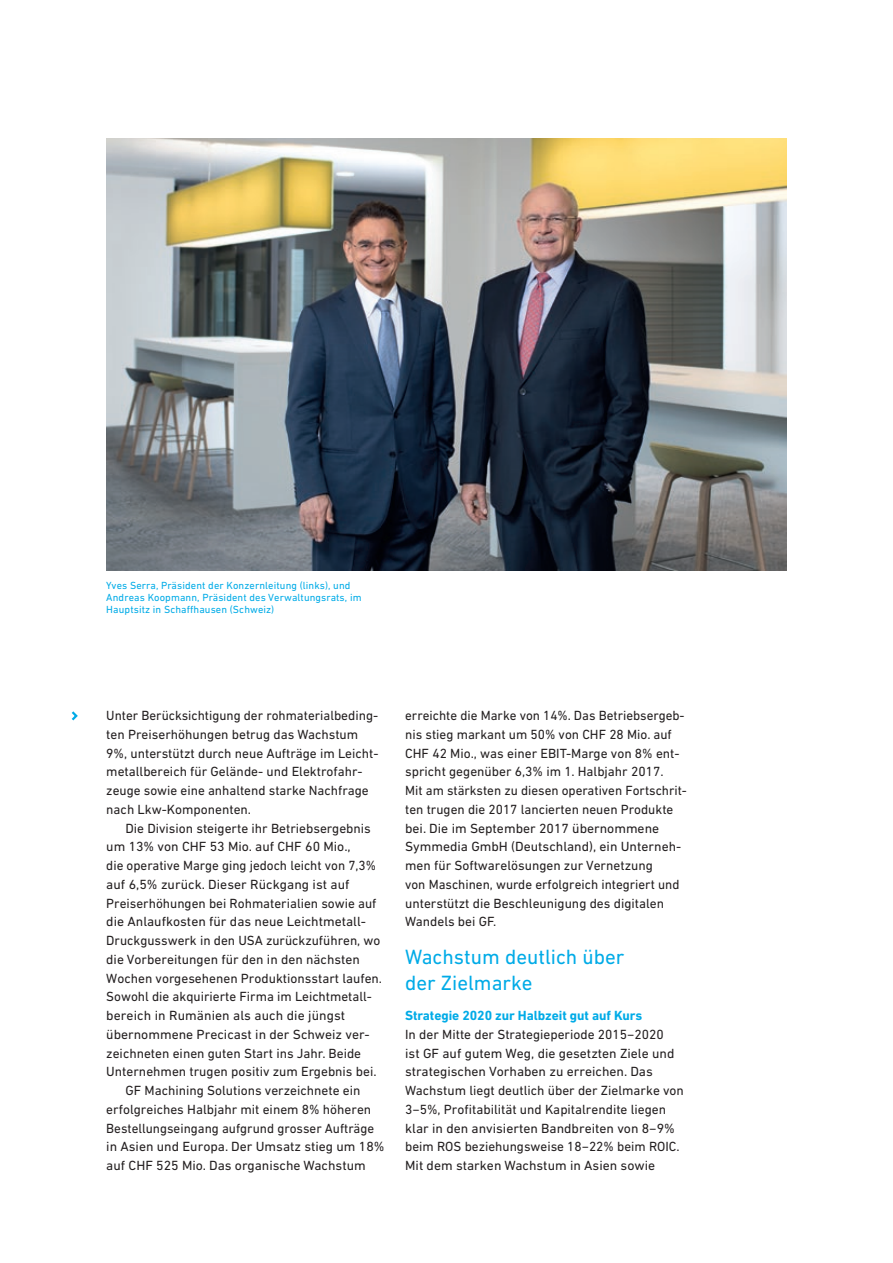
<style>
.page{position:relative;width:893px;height:1263px;background:#fff}
.page>*{position:absolute;margin:0;border:0;box-sizing:border-box;transform-origin:0 0}
.t1{font:21px/25.5px "DIN Next W1 G";color:#00abe7}
.t2{font:13.5px/18.8px "DIN Next W1 G";color:#231f20}
.t3{font:700 13.5px "DIN Next W1 G";letter-spacing:-.005em;color:#00abe7}
.t4{font:10.5px/12px "DIN Next W1 G";letter-spacing:.01em;color:#00abe7}
</style>
<div class="page">
<img style="left:106px;top:139px;width:681px;height:431px">
<svg style="left:71px;top:711px;width:7px;height:10px"></svg>
<p class="t4" style="left:106px;top:579px;width:257px">Yves Serra, Präsident der Konzernleitung (links), und<br>Andreas Koopmann, Präsident des Verwaltungsrats, im<br>Hauptsitz in Schaffhausen (Schweiz)</p>
<p class="t2" style="left:106px;top:706px;width:274px">Unter Berücksichtigung der rohmaterialbeding&shy;ten Preiserhöhungen betrug das Wachstum 9%, unterstützt durch neue Aufträge im Leicht&shy;metallbereich für Gelände- und Elektrofahr&shy;zeuge sowie eine anhaltend starke Nachfrage nach Lkw-Komponenten.</p>
<p class="t2" style="left:125px;top:818px;width:247px">Die Division steigerte ihr Betriebsergebnis</p>
<p class="t2" style="left:106px;top:837px;width:246px">um 13% von CHF 53 Mio. auf CHF 60 Mio.,</p>
<p class="t2" style="left:106px;top:856px;width:271px">die operative Marge ging jedoch leicht von 7,3%</p>
<p class="t2" style="left:106px;top:875px;width:245px">auf 6,5% zurück. Dieser Rückgang ist auf</p>
<p class="t2" style="left:106px;top:893px;width:272px">Preiserhöhungen bei Rohmaterialien sowie auf</p>
<p class="t2" style="left:106px;top:912px;width:261px">die Anlaufkosten für das neue Leichtmetall-</p>
<p class="t2" style="left:106px;top:931px;width:276px">Druckgusswerk in den USA zurückzuführen, wo</p>
<p class="t2" style="left:106px;top:950px;width:255px">die Vorbereitungen für den in den nächsten</p>
<p class="t2" style="left:106px;top:968px;width:277px">Wochen vorgesehenen Produktionsstart laufen.</p>
<p class="t2" style="left:106px;top:987px;width:266px">Sowohl die akquirierte Firma im Leichtmetall-</p>
<p class="t2" style="left:106px;top:1006px;width:240px">bereich in Rumänien als auch die jüngst</p>
<p class="t2" style="left:106px;top:1025px;width:265px">übernommene Precicast in der Schweiz ver-</p>
<p class="t2" style="left:106px;top:1043px;width:256px">zeichneten einen guten Start ins Jahr. Beide</p>
<p class="t2" style="left:106px;top:1062px;width:272px">Unternehmen trugen positiv zum Ergebnis bei.</p>
<p class="t2" style="left:125px;top:1081px;width:237px">GF Machining Solutions verzeichnete ein</p>
<p class="t2" style="left:106px;top:1100px;width:267px">erfolgreiches Halbjahr mit einem 8% höheren</p>
<p class="t2" style="left:106px;top:1118px;width:269px">Bestellungseingang aufgrund grosser Aufträge</p>
<p class="t2" style="left:106px;top:1137px;width:280px">in Asien und Europa. Der Umsatz stieg um 18%</p>
<p class="t2" style="left:106px;top:1156px;width:261px">auf CHF 525 Mio. Das organische Wachstum</p>
<p class="t2" style="left:405px;top:706px;width:283px">erreichte die Marke von 14%. Das Betriebsergeb&shy;nis stieg markant um 50% von CHF 28 Mio. auf CHF 42 Mio., was einer EBIT-Marge von 8% ent&shy;spricht gegenüber 6,3% im 1. Halbjahr 2017.<br>Mit am stärksten zu diesen operativen Fortschrit&shy;ten trugen die 2017 lancierten neuen Produkte bei. Die im September 2017 übernommene Symmedia GmbH (Deutschland), ein Unterneh&shy;men für Softwarelösungen zur Vernetzung<br>von Maschinen, wurde erfolgreich integriert und unterstützt die Beschleunigung des digitalen Wandels bei GF.</p>
<h1 class="t1" style="left:405px;top:944px;width:221px">Wachstum deutlich über der Zielmarke</h1>
<p class="t3" style="left:405px;top:1008px;width:239px">Strategie 2020 zur Halbzeit gut auf Kurs</p>
<p class="t2" style="left:405px;top:1025px;width:280px">In der Mitte der Strategieperiode 2015−2020<br>ist GF auf gutem Weg, die gesetzten Ziele und strategischen Vorhaben zu erreichen. Das Wachstum liegt deutlich über der Zielmarke von 3−5%, Profitabilität und Kapitalrendite liegen klar in den anvisierten Bandbreiten von 8−9% beim ROS beziehungsweise 18−22% beim ROIC.<br>Mit dem starken Wachstum in Asien sowie</p>
</div>
